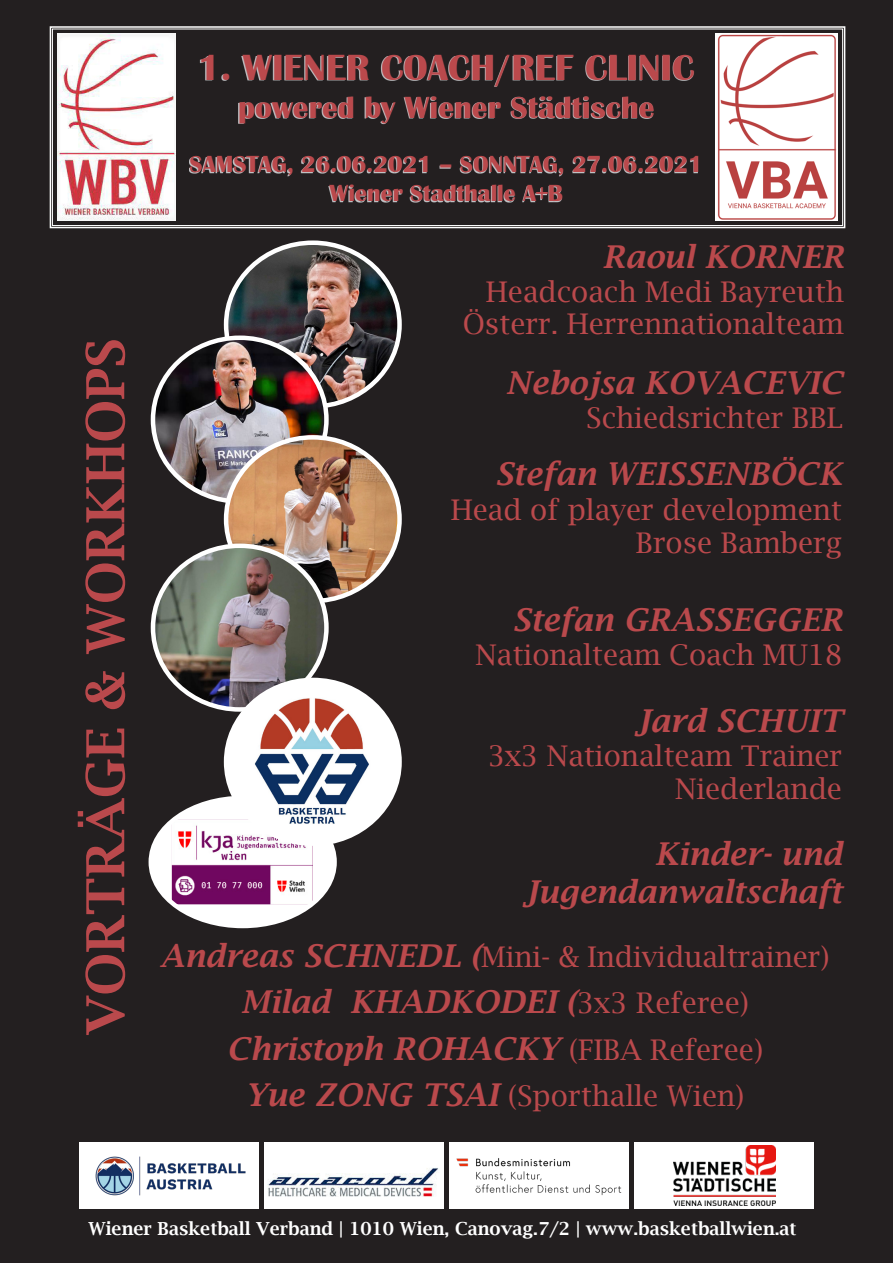
<style>
.page{position:relative;width:893px;height:1263px;background:#231f20}
.page>*{position:absolute;margin:0;border:0;box-sizing:border-box;transform-origin:0 0}
.t1{font:600 52.5px "Lucida Bright";color:#ba494c}
.t2{font:700 37.5px "Britannic";color:#ba494c}
.t3{font:italic 600 31.5px/37.8px "Lucida Bright";color:#ba494c;text-align:right}
.t4{font:700 31.5px "Britannic";color:#ba494c}
.t5{font:28.5px/32.4px "Lucida Bright";color:#ba494c;text-align:right}
.t6{font:700 24px "Britannic";color:#ba494c}
.t7{font:600 18px "Lucida Bright";color:#fff}
.s1{font-weight:600;font-style:italic;font-size:31.5px}
.s2{font-weight:400;font-style:normal;font-size:28.5px}
</style>
<div class="page">
<img style="left:226px;top:243px;width:173px;height:163px">
<img style="left:153px;top:338px;width:173px;height:163px">
<img style="left:226px;top:437px;width:174px;height:164px">
<div style="left:224px;top:435px;width:178px;height:168px;border:4px solid #fff;border-radius:50%"></div>
<img style="left:153px;top:546px;width:173px;height:163px">
<div style="left:151px;top:543px;width:178px;height:169px;border:4px solid #fff;border-radius:50%"></div>
<div style="left:151px;top:798px;width:184px;height:128px;background:#fff;border-radius:50%"></div>
<img style="left:172px;top:820px;width:141px;height:84px">
<div style="left:149px;top:796px;width:188px;height:132px;border:4px solid #fff;border-radius:50%"></div>
<div style="left:226px;top:680px;width:174px;height:164px;background:#fff;border-radius:50%"></div>
<img style="left:252px;top:698px;width:122px;height:128px">
<div style="left:224px;top:678px;width:178px;height:168px;border:4px solid #fff;border-radius:50%"></div>
<div style="left:79px;top:1142px;width:179px;height:67px;background:#fff"></div>
<img style="left:95px;top:1156px;width:151px;height:40px">
<div style="left:264px;top:1142px;width:179px;height:67px;background:#fff"></div>
<img style="left:267px;top:1168px;width:172px;height:29px">
<div style="left:449px;top:1142px;width:180px;height:67px;background:#fff"></div>
<img style="left:456px;top:1158px;width:166px;height:37px">
<div style="left:635px;top:1142px;width:179px;height:67px;background:#fff"></div>
<img style="left:674px;top:1145px;width:101px;height:61px">
<svg style="left:49px;top:26px;width:797px;height:203px"></svg>
<div style="left:52px;top:29px;width:791px;height:197px;border:1px solid #fff"></div>
<p class="t1" style="left:76px;top:1035px;width:698px;rotate:-90deg">VORTRÄGE &amp; WORKHOPS</p>
<p class="t2" style="left:198px;top:46px;width:498px">1. WIENER COACH/REF CLINIC</p>
<p class="t4" style="left:238px;top:90px;width:418px">powered by Wiener Städtische</p>
<p class="t6" style="left:190px;top:151px;width:515px">SAMSTAG, 26.06.2021 – SONNTAG, 27.06.2021</p>
<p class="t6" style="left:330px;top:179px;width:235px">Wiener Stadthalle A+B</p>
<p class="t3" style="left:603px;top:238px;width:243px">Raoul KORNER</p>
<p class="t5" style="left:463px;top:275px;width:383px">Headcoach Medi Bayreuth<br>Österr. Herrennationalteam</p>
<p class="t3" style="left:506px;top:364px;width:338px">Nebojsa KOVACEVIC</p>
<p class="t5" style="left:586px;top:402px;width:258px">Schiedsrichter BBL</p>
<p class="t3" style="left:495px;top:455px;width:349px">Stefan WEISSENBÖCK</p>
<p class="t5" style="left:451px;top:493px;width:393px;line-height:33.6px">Head of player development<br>Brose Bamberg</p>
<p class="t3" style="left:512px;top:601px;width:332px">Stefan GRASSEGGER</p>
<p class="t5" style="left:475px;top:638px;width:369px">Nationalteam Coach MU18</p>
<p class="t3" style="left:635px;top:702px;width:208px">Jard SCHUIT</p>
<p class="t5" style="left:488px;top:739px;width:356px;line-height:32.8px">3x3 Nationalteam Trainer<br>Niederlande</p>
<p class="t3" style="left:523px;top:835px;width:320px">Kinder- und<br>Jugendanwaltschaft</p>
<p class="t5" style="left:160px;top:940px;width:671px"><span class="s1">Andreas SCHNEDL (</span>Mini- &amp; Individualtrainer)</p>
<p class="t3" style="left:241px;top:983px;width:509px">Milad KHADKODEI (<span class="s2">3x3 Referee)</span></p>
<p class="t3" style="left:227px;top:1029px;width:538px">Christoph ROHACKY <span class="s2">(FIBA Referee)</span></p>
<p class="t5" style="left:245px;top:1080px;width:500px"><span class="s1">Yue ZONG TSAI</span> (Sporthalle Wien)</p>
<p class="t7" style="left:89px;top:1218px;width:710px">Wiener Basketball Verband | 1010 Wien, Canovag.7/2 | www.basketballwien.at</p>
</div>
